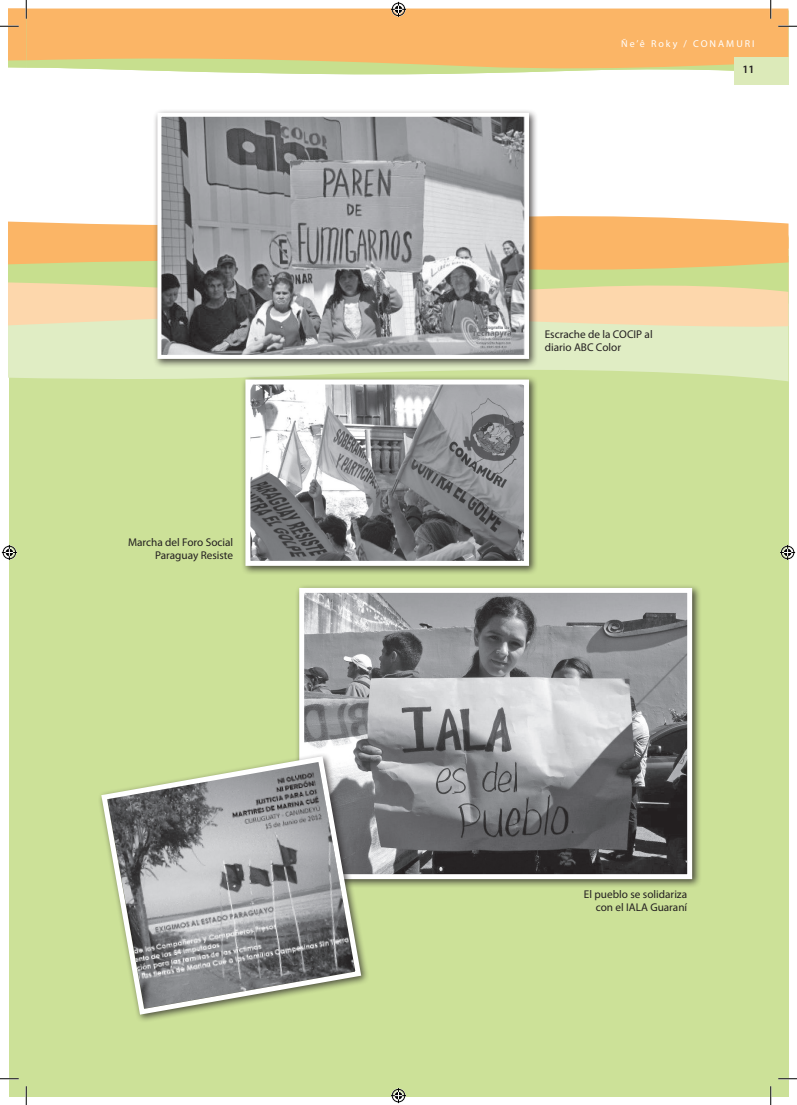
<style>
.page{position:relative;width:797px;height:1105px;background:#fff}
.page>*{position:absolute;margin:0;border:0;box-sizing:border-box;transform-origin:0 0}
.t1{font:11.25px/13.5px "Myriad Pro";color:#231f20;text-align:right}
.t2{font:600 11.25px "Myriad Pro";color:#231f20}
.t3{font:10px "Myriad Pro";letter-spacing:.2em;color:#fff}
</style>
<div class="page">
<svg style="left:261px;top:73px;width:224px;height:2px"></svg>
<svg style="left:27px;top:9px;width:761px;height:64px;background:#f4bb6e"></svg>
<div style="left:9px;top:256px;width:779px;height:840px;background:#cce198"></div>
<svg style="left:9px;top:336px;width:779px;height:46px;fill:#e0edc4"></svg>
<svg style="left:9px;top:296px;width:779px;height:40px;background:#f4ddb3"></svg>
<svg style="left:9px;top:282px;width:779px;height:14px;fill:#fdd7ac"></svg>
<svg style="left:9px;top:216px;width:779px;height:54px;background:#f7be75"></svg>
<div style="left:153px;top:108px;width:385px;height:260px;background:#231f20;opacity:.75"></div>
<img style="left:162px;top:118px;width:362px;height:236px">
<div style="left:157px;top:113px;width:372px;height:246px;border:4px solid #fff"></div>
<div style="left:295px;top:583px;width:406px;height:305px;background:#231f20;opacity:.75"></div>
<img style="left:305px;top:594px;width:381px;height:279px">
<div style="left:299px;top:588px;width:393px;height:291px;border:5px solid #fff"></div>
<div style="left:241px;top:375px;width:297px;height:200px;background:#231f20;opacity:.75"></div>
<img style="left:251px;top:385px;width:272px;height:175px">
<div style="left:245px;top:379px;width:284px;height:187px;border:5px solid #fff"></div>
<div style="left:97px;top:752px;width:272px;height:271px;background:#231f20;opacity:.75"></div>
<svg style="left:98px;top:753px;width:266px;height:264px"></svg>
<div style="left:733px;top:57px;width:55px;height:27px;background:#dceab9"></div>
<svg style="left:778px;top:25px;width:19px;height:2px"></svg>
<svg style="left:0;top:1078px;width:19px;height:1px"></svg>
<svg style="left:778px;top:1078px;width:19px;height:1px"></svg>
<svg style="left:0;top:0;width:27px;height:68px"></svg>
<svg style="left:25px;top:1086px;width:2px;height:19px"></svg>
<svg style="left:770px;top:0;width:1px;height:19px"></svg>
<svg style="left:770px;top:1086px;width:1px;height:19px"></svg>
<svg style="left:391px;top:2px;width:15px;height:15px"></svg>
<svg style="left:391px;top:1088px;width:15px;height:15px"></svg>
<svg style="left:2px;top:545px;width:15px;height:15px"></svg>
<svg style="left:780px;top:545px;width:15px;height:15px"></svg>
<p class="t1" style="left:128px;top:535px;width:107px">Marcha del Foro Social<br>Paraguay Resiste</p>
<p class="t3" style="left:621px;top:38px;width:135px">Ñe’ê Roky / CONAMURI</p>
<p class="t2" style="left:742px;top:62px;width:14px">11</p>
<p class="t1" style="left:544px;top:327px;width:109px;text-align:left">Escrache de la COCIP al diario ABC Color</p>
<p class="t1" style="left:584px;top:887px;width:105px">El pueblo se solidariza con el IALA Guaraní</p>
</div>
